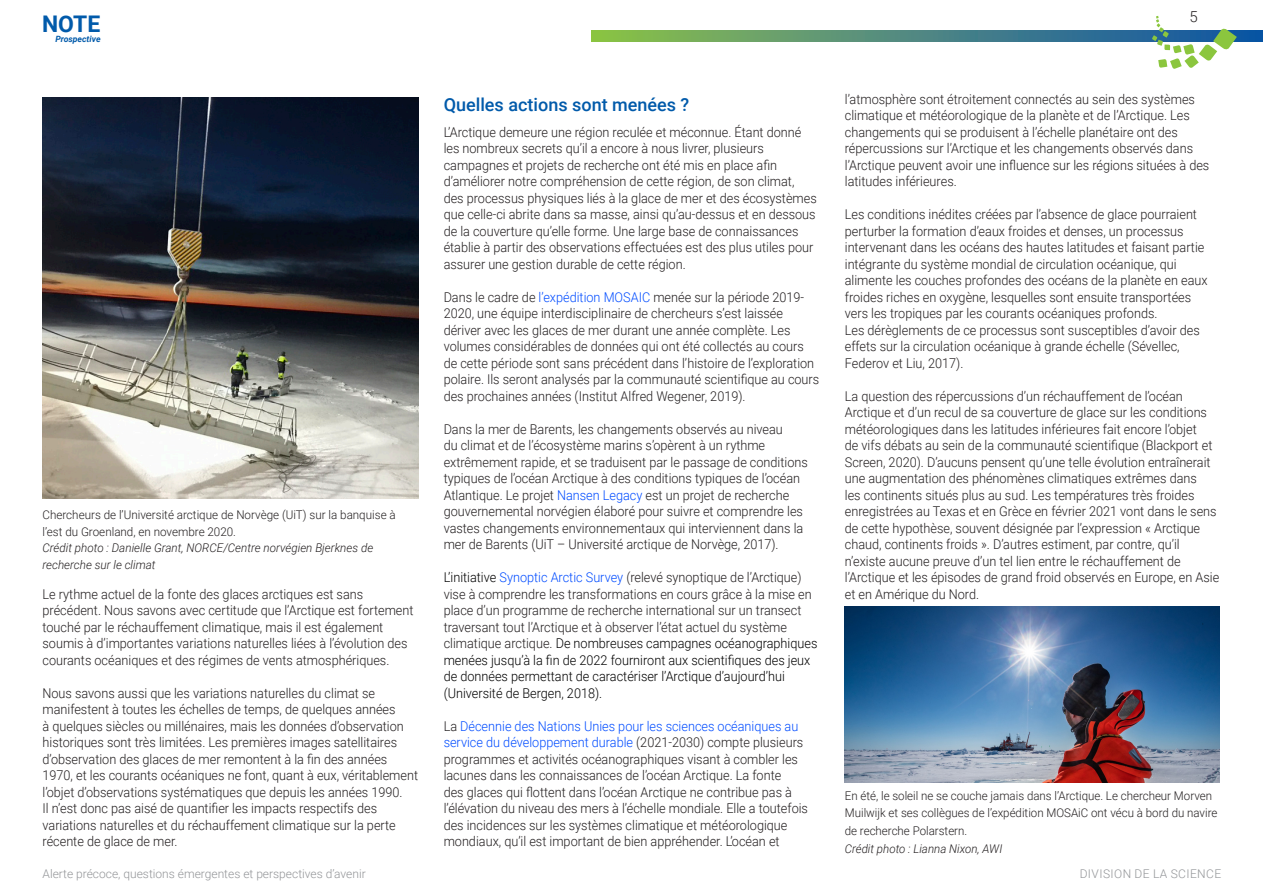
<style>
.page{position:relative;width:1263px;height:893px;background:#fff}
.page>*{position:absolute;margin:0;border:0;box-sizing:border-box;transform-origin:0 0}
.t1{font:700 22.95px "Roboto";color:#015aaa}
.FB_Header_2{font:500 18px "Roboto";color:#015aaa}
.t2{font:300 15px "Roboto";color:#231f20}
.FB_Body{font:300 13.5px/16.5px "Roboto";color:#231f20;scale:.94 1}
.FB_Section_heading{font:300 12px/16.5px "Roboto";color:#231f20;scale:.96 1}
.FB_Section_heading-2{font:300 12px/16.5px "Roboto";color:#231f20}
.FB_Section_heading-3{font:italic 300 12px/16.5px "Roboto";color:#231f20}
.t3{font:300 12px "Roboto";color:#939598}
.FB_Section_heading-4{font:italic 300 12px "Roboto";color:#231f20;scale:.96 1}
.t4{font:300 12px "Roboto";letter-spacing:.035em;color:#939598}
.t5{font:italic 700 8.7px "Roboto";color:#015aaa}
.s1{color:#004cff}
.s2{color:#000}
</style>
<div class="page">
<svg style="left:591px;top:30px;width:672px;height:12px;background:#548e78"></svg>
<svg style="left:1152px;top:16px;width:85px;height:53px"></svg>
<img style="left:43px;top:97px;width:375px;height:402px">
<img style="left:845px;top:606px;width:375px;height:176px">
<h1 class="t1" style="left:42px;top:8px;width:60px">NOTE</h1>
<p class="t5" style="left:55px;top:33px;width:47px">Prospective</p>
<p class="FB_Section_heading-2" style="left:43px;top:506px;width:355px">Chercheurs de l’Université arctique de Norvège (UiT) sur la banquise à l’est du Groenland, en novembre 2020.</p>
<p class="FB_Section_heading-3" style="left:43px;top:539px;width:332px">Crédit photo : Danielle Grant, NORCE/Centre norvégien Bjerknes de recherche sur le climat</p>
<p class="FB_Body" style="left:43px;top:585px;width:396px">Le rythme actuel de la fonte des glaces arctiques est sans précédent. Nous savons avec certitude que l’Arctique est fortement touché par le réchauffement climatique, mais il est également soumis à d’importantes variations naturelles liées à l’évolution des courants océaniques et des régimes de vents atmosphériques.</p>
<p class="FB_Body" style="left:43px;top:684px;width:401px">Nous savons aussi que les variations naturelles du climat se manifestent à toutes les échelles de temps, de quelques années<br>à quelques siècles ou millénaires, mais les données d’observation historiques sont très limitées. Les premières images satellitaires d’observation des glaces de mer remontent à la fin des années 1970, et les courants océaniques ne font, quant à eux, véritablement l’objet d’observations systématiques que depuis les années 1990.<br>Il n’est donc pas aisé de quantifier les impacts respectifs des variations naturelles et du réchauffement climatique sur la perte récente de glace de mer.</p>
<p class="FB_Header_2" style="left:444px;top:92px;width:247px">Quelles actions sont menées ?</p>
<p class="FB_Body" style="left:444px;top:123px;width:398px">L’Arctique demeure une région reculée et méconnue. Étant donné les nombreux secrets qu’il a encore à nous livrer, plusieurs campagnes et projets de recherche ont été mis en place afin d’améliorer notre compréhension de cette région, de son climat, des processus physiques liés à la glace de mer et des écosystèmes que celle-ci abrite dans sa masse, ainsi qu’au-dessus et en dessous de la couverture qu’elle forme. Une large base de connaissances établie à partir des observations effectuées est des plus utiles pour assurer une gestion durable de cette région.</p>
<p class="FB_Body" style="left:444px;top:288px;width:401px">Dans le cadre de <span class="s1">l’expédition MOSAIC</span> menée sur la période 2019- 2020, une équipe interdisciplinaire de chercheurs s’est laissée dériver avec les glaces de mer durant une année complète. Les volumes considérables de données qui ont été collectés au cours de cette période sont sans précédent dans l’histoire de l’exploration polaire. Ils seront analysés par la communauté scientifique au cours des prochaines années (Institut Alfred Wegener, 2019).</p>
<p class="FB_Body" style="left:444px;top:420px;width:389px">Dans la mer de Barents, les changements observés au niveau<br>du climat et de l’écosystème marins s’opèrent à un rythme extrêmement rapide, et se traduisent par le passage de conditions typiques de l’océan Arctique à des conditions typiques de l’océan Atlantique. Le projet <span class="s1">Nansen Legacy</span> est un projet de recherche gouvernemental norvégien élaboré pour suivre et comprendre les vastes changements environnementaux qui interviennent dans la mer de Barents (UiT – Université arctique de Norvège, 2017).</p>
<p class="FB_Body" style="left:444px;top:568px;width:399px"><span class="s2">L’initiative</span> <span class="s1">Synoptic Arctic Survey</span> (relevé synoptique de l’Arctique) vise à comprendre les transformations en cours grâce à la mise en place d’un programme de recherche international sur un transect traversant tout l’Arctique et à observer l’état actuel du système climatique arctique. <span class="s2">De nombreuses campagnes océanographiques menées jusqu’à la fin de 2022 fourniront aux scientifiques des jeux de données permettant de caractériser l’Arctique d’aujourd’hui (Université de Bergen, 2018).</span></p>
<p class="FB_Body" style="left:444px;top:717px;width:389px">La <span class="s1">Décennie des Nations Unies pour les sciences océaniques au service du développement durable</span> (2021-2030) compte plusieurs programmes et activités océanographiques visant à combler les lacunes dans les connaissances de l’océan Arctique. La fonte<br>des glaces qui flottent dans l’océan Arctique ne contribue pas à l’élévation du niveau des mers à l’échelle mondiale. Elle a toutefois des incidences sur les systèmes climatique et météorologique mondiaux, qu’il est important de bien appréhender. L’océan et</p>
<p class="t2" style="left:1189px;top:6px;width:10px">5</p>
<p class="FB_Body" style="left:845px;top:90px;width:389px">l’atmosphère sont étroitement connectés au sein des systèmes climatique et météorologique de la planète et de l’Arctique. Les changements qui se produisent à l’échelle planétaire ont des répercussions sur l’Arctique et les changements observés dans l’Arctique peuvent avoir une influence sur les régions situées à des latitudes inférieures.</p>
<p class="FB_Body" style="left:845px;top:205px;width:387px">Les conditions inédites créées par l’absence de glace pourraient perturber la formation d’eaux froides et denses, un processus intervenant dans les océans des hautes latitudes et faisant partie intégrante du système mondial de circulation océanique, qui alimente les couches profondes des océans de la planète en eaux froides riches en oxygène, lesquelles sont ensuite transportées vers les tropiques par les courants océaniques profonds.<br>Les dérèglements de ce processus sont susceptibles d’avoir des effets sur la circulation océanique à grande échelle (Sévellec, Federov et Liu, 2017).</p>
<p class="FB_Body" style="left:845px;top:387px;width:400px">La question des répercussions d’un réchauffement de l’océan Arctique et d’un recul de sa couverture de glace sur les conditions météorologiques dans les latitudes inférieures fait encore l’objet<br>de vifs débats au sein de la communauté scientifique (Blackport et Screen, 2020). D’aucuns pensent qu’une telle évolution entraînerait une augmentation des phénomènes climatiques extrêmes dans<br>les continents situés plus au sud. Les températures très froides enregistrées au Texas et en Grèce en février 2021 vont dans le sens de cette hypothèse, souvent désignée par l’expression « Arctique chaud, continents froids ». D’autres estiment, par contre, qu’il n’existe aucune preuve d’un tel lien entre le réchauffement de l’Arctique et les épisodes de grand froid observés en Europe, en Asie et en Amérique du Nord.</p>
<p class="FB_Section_heading" style="left:845px;top:787px;width:390px">En été, le soleil ne se couche jamais dans l’Arctique. Le chercheur Morven<br>Muilwijk et ses collègues de l’expédition MOSAiC ont vécu à bord du navire</p>
<p class="FB_Section_heading" style="left:845px;top:822px;width:129px">de recherche Polarstern.</p>
<p class="FB_Section_heading-4" style="left:845px;top:840px;width:166px">Crédit photo : Lianna Nixon, AWI</p>
<p class="t3" style="left:43px;top:865px;width:325px">Alerte précoce, questions émergentes et perspectives d’avenir</p>
<p class="t4" style="left:1080px;top:865px;width:143px">DIVISION DE LA SCIENCE</p>
</div>
